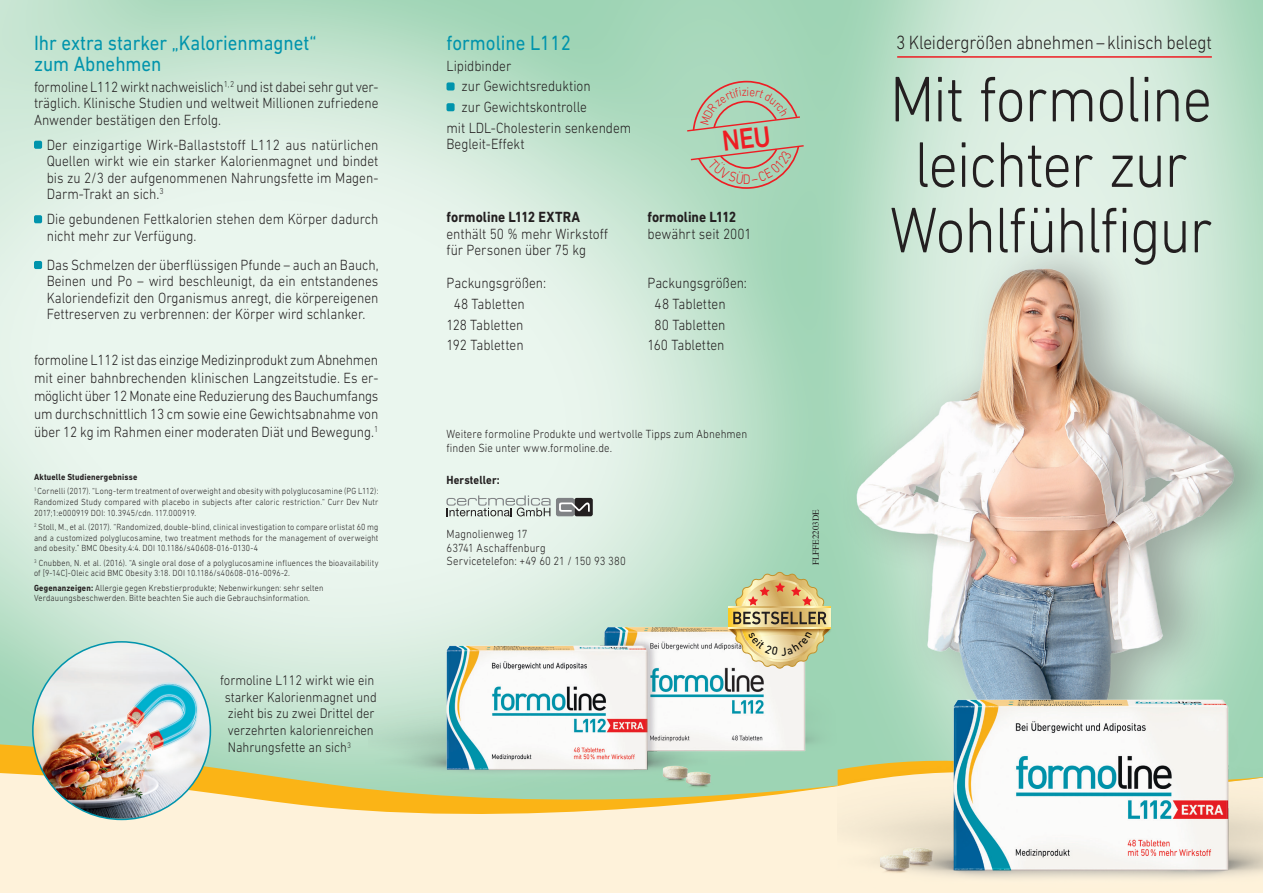
<style>
.page{position:relative;width:1263px;height:893px;background:#fff}
.page>*{position:absolute;margin:0;border:0;box-sizing:border-box;transform-origin:0 0}
.t1{font:300 65.4px/65.4px "DIN Next LT Pro";letter-spacing:-.025em;color:#231f20;text-align:center;scale:.9 1}
.t2{font:21px/21px "DIN Next LT Pro";color:#0094ac;scale:.9 1}
.t3{font:300 19.5px "DIN Next LT Pro";letter-spacing:-.01em;color:#231f20;scale:.9 1}
.t4{font:300 15px/16.5px "DIN Next LT Pro";color:#231f20;text-align:justify;scale:.9 1}
.t5{font:700 15px "DIN Next LT Pro";letter-spacing:.005em;color:#231f20;scale:.9 1}
.t6{font:300 14.1px/17px "DIN Next LT Pro";color:#231f20;scale:.9 1}
.t7{font:300 14.1px "DIN Next LT Pro";color:#ee1d23;scale:.9 1}
.t8{font:300 12.6px "DIN Next LT Pro";color:#ee1d23;scale:.9 1}
.t9{font:300 12px/13.5px "DIN Next LT Pro";letter-spacing:.01em;color:#231f20;scale:.9 1}
.t10{font:700 12px "DIN Next LT Pro";letter-spacing:.01em;color:#231f20;scale:.9 1}
.t11{font:300 9px/10.8px "DIN Next LT Pro";letter-spacing:.02em;color:#231f20;scale:.9 1}
.t12{font:9px "Times";color:#231f20}
.s1{font-weight:700}
</style>
<div class="page">
<img style="left:0;top:0;width:1263px;height:708px">
<div style="left:0;top:832px;width:837px;height:61px;background:#fef2da"></div>
<svg style="left:0;top:708px;width:837px;height:124px;background:#e9dfac"></svg>
<div style="left:34px;top:141px;width:8px;height:8px;background:#0094ac;border-radius:2px"></div>
<div style="left:34px;top:215px;width:8px;height:8px;background:#0094ac;border-radius:2px"></div>
<div style="left:34px;top:261px;width:8px;height:8px;background:#0094ac;border-radius:2px"></div>
<div style="left:446px;top:82px;width:9px;height:9px;background:#0094ac;border-radius:2px"></div>
<div style="left:446px;top:103px;width:9px;height:8px;background:#0094ac;border-radius:2px"></div>
<div style="left:837px;top:229px;width:426px;height:664px;background:#231f20;opacity:.35"></div>
<img style="left:849px;top:258px;width:395px;height:422px">
<div style="left:574px;top:498px;width:19px;height:18px;background:#231f20;border-radius:2px"></div>
<div style="left:556px;top:498px;width:18px;height:18px;background:#808285;border-radius:2px"></div>
<svg style="left:559px;top:502px;width:31px;height:10px"></svg>
<svg style="left:446px;top:495px;width:104px;height:21px;background:#c3ccc6"></svg>
<hr style="left:897px;top:56px;width:315px;height:2px;background:#ee1d23">
<img style="left:838px;top:680px;width:425px;height:213px">
<img style="left:33px;top:642px;width:177px;height:177px;border-radius:89px">
<img style="left:368px;top:789px;width:339px;height:13px">
<img style="left:333px;top:612px;width:505px;height:177px">
<img style="left:681px;top:767px;width:40px;height:30px">
<img style="left:658px;top:761px;width:40px;height:29px">
<img style="left:896px;top:842px;width:48px;height:35px">
<img style="left:874px;top:849px;width:48px;height:35px">
<svg style="left:686px;top:80px;width:119px;height:110px;background:#adc9af"></svg>
<svg style="left:729px;top:572px;width:102px;height:97px;background:#cfc28e"></svg>
<h2 class="t2" style="left:34px;top:32px;width:315px">Ihr extra starker „Kalorienmagnet“ zum Abnehmen</h2>
<p class="t4" style="left:34px;top:78px;width:384px">formoline L112 wirkt nachweislich<sup>1,2</sup> und ist dabei sehr gut ver&shy;träglich. Klinische Studien und weltweit Millionen zufriedene Anwender bestätigen den Erfolg.</p>
<p class="t4" style="left:47px;top:136px;width:370px">Der einzigartige Wirk-Ballaststoff L112 aus natürlichen Quellen wirkt wie ein starker Kalorienmagnet und bindet bis zu 2/3 der aufgenommenen Nahrungsfette im Magen-Darm-Trakt an sich.<sup>3</sup></p>
<p class="t4" style="left:47px;top:211px;width:370px">Die gebundenen Fettkalorien stehen dem Körper dadurch nicht mehr zur Verfügung.</p>
<p class="t4" style="left:47px;top:256px;width:370px">Das Schmelzen der überflüssigen Pfunde – auch an Bauch, Beinen und Po – wird beschleunigt, da ein entstandenes Kaloriendefizit den Organismus anregt, die körpereigenen Fettreserven zu verbrennen: der Körper wird schlanker.</p>
<p class="t4" style="left:34px;top:351px;width:384px;line-height:18px">formoline L112 ist das einzige Medizinprodukt zum Abnehmen mit einer bahnbrechenden klinischen Langzeitstudie. Es er&shy;möglicht über 12 Monate eine Reduzierung des Bauchumfangs um durchschnittlich 13 cm sowie eine Gewichtsabnahme von über 12 kg im Rahmen einer moderaten Diät und Bewegung.<sup>1</sup></p>
<p class="t11" style="left:34px;top:470px;width:384px;line-height:14.2px"><span class="s1">Aktuelle Studienergebnisse<br></span><sup>1</sup> Cornelli (2017). “Long-term treatment of overweight and obesity with polyglucosamine (PG L112):</p>
<p class="t11" style="left:34px;top:496px;width:384px">Randomized Study compared with placebo in subjects after caloric restriction.“ Curr Dev Nutr<br>2017;1:e000919 DOI: 10.3945/cdn. 117.000919.</p>
<p class="t11" style="left:34px;top:521px;width:384px;text-align:justify"><sup>2</sup> Stoll, M., et al. (2017). “Randomized, double-blind, clinical investigation to compare orlistat 60 mg and a customized polyglucosamine, two treatment methods for the management of overweight and obesity.” BMC Obesity.4:4. DOI 10.1186/s40608-016-0130-4</p>
<p class="t11" style="left:34px;top:557px;width:384px"><sup>3</sup> Cnubben, N. et al. (2016). “A single oral dose of a polyglucosamine influences the bioavailability of [9-14C]-Oleic acid BMC Obesity 3:18. DOI 10.1186/s40608-016-0096-2.</p>
<p class="t11" style="left:34px;top:582px;width:323px"><span class="s1">Gegenanzeigen:</span> Allergie gegen Krebstierprodukte; Nebenwirkungen: sehr selten<br>Verdauungsbeschwerden. Bitte beachten Sie auch die Gebrauchsinformation.</p>
<p class="t6" style="left:225px;top:671px;width:171px;text-indent:-5px">formoline L112 wirkt wie ein starker Kalorienmagnet und zieht bis zu zwei Drittel der verzehrten kalorienreichen<br>Nahrungsfette an sich<sup>3</sup></p>
<h2 class="t2" style="left:446px;top:32px;width:140px">formoline L112</h2>
<p class="t4" style="left:446px;top:57px;width:74px">Lipidbinder</p>
<p class="t4" style="left:461px;top:78px;width:145px">zur Gewichtsreduktion</p>
<p class="t4" style="left:461px;top:99px;width:141px">zur Gewichtskontrolle</p>
<p class="t4" style="left:446px;top:119px;width:207px">mit LDL-Cholesterin senkendem</p>
<p class="t4" style="left:446px;top:136px;width:88px">Begleit-Effekt</p>
<p class="t5" style="left:446px;top:209px;width:150px">formoline L112 EXTRA</p>
<p class="t4" style="left:446px;top:225px;width:181px">enthält 50 % mehr Wirkstoff für Personen über 75 kg</p>
<p class="t4" style="left:446px;top:275px;width:112px">Packungsgrößen:</p>
<p class="t4" style="left:454px;top:295px;width:80px">48 Tabletten</p>
<p class="t4" style="left:446px;top:316px;width:87px">128 Tabletten</p>
<p class="t4" style="left:446px;top:337px;width:87px">192 Tabletten</p>
<p class="t8" style="left:746px;top:84px;width:5px">i</p>
<p class="t7" style="left:743px;top:171px;width:8px">d</p>
<p class="t5" style="left:647px;top:209px;width:100px">formoline L112</p>
<p class="t4" style="left:647px;top:225px;width:117px">bewährt seit 2001</p>
<p class="t4" style="left:647px;top:275px;width:112px">Packungsgrößen:</p>
<p class="t4" style="left:655px;top:295px;width:80px">48 Tabletten</p>
<p class="t4" style="left:655px;top:316px;width:80px">80 Tabletten</p>
<p class="t4" style="left:647px;top:337px;width:87px">160 Tabletten</p>
<p class="t9" style="left:446px;top:427px;width:336px">Weitere formoline Produkte und wertvolle Tipps zum Abnehmen finden Sie unter www.formoline.de.</p>
<p class="t10" style="left:446px;top:473px;width:61px">Hersteller:</p>
<p class="t9" style="left:446px;top:527px;width:201px">Magnolienweg 17<br>63741 Aschaffenburg<br>Servicetelefon: +49 60 21 / 150 93 380</p>
<p class="t12" style="left:807px;top:565px;width:58px;rotate:-90deg">FLFFE2203DE</p>
<h3 class="t3" style="left:896px;top:31px;width:353px">3 Kleidergrößen abnehmen–klinisch belegt</h3>
<h1 class="t1" style="left:890px;top:66px;width:360px">Mit formoline leichter zur<br>Wohlfühlfigur</h1>
</div>
